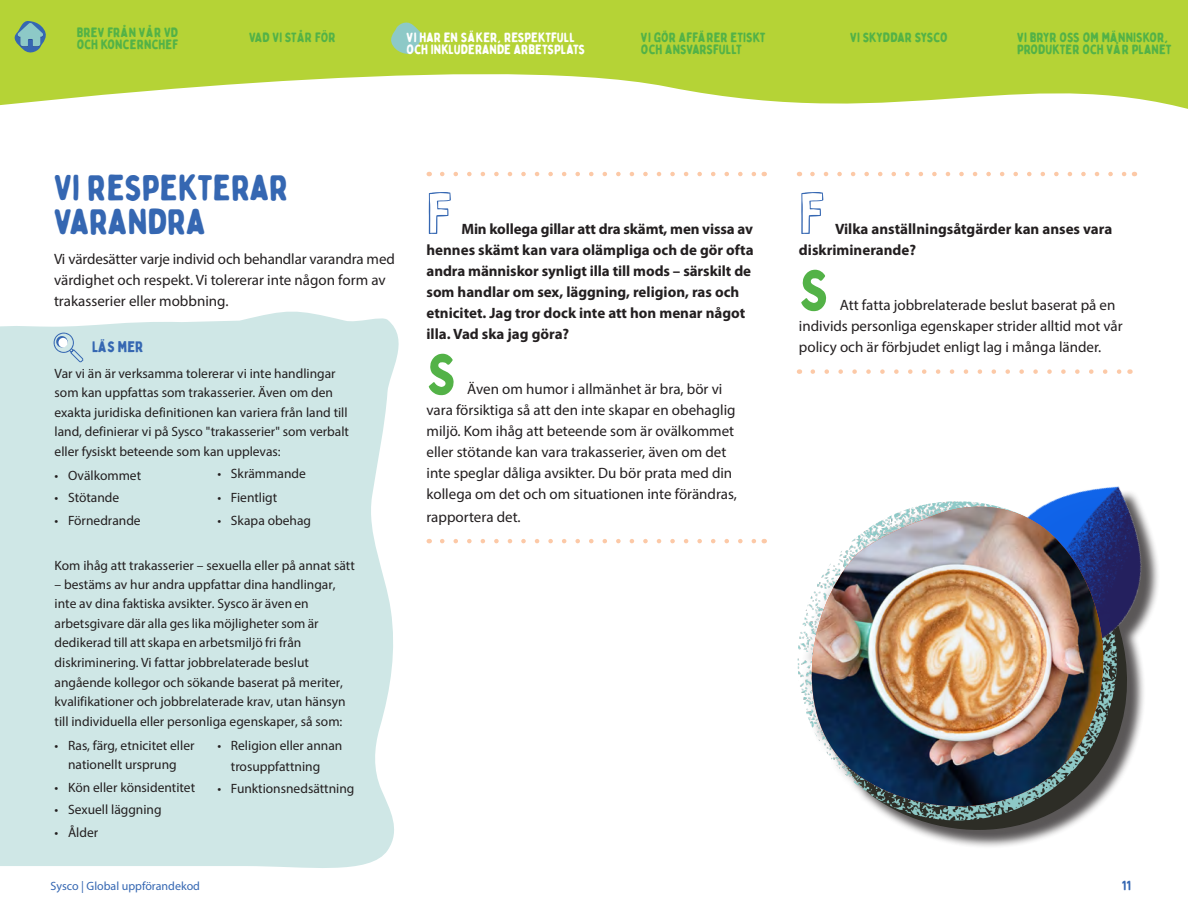
<style>
.page{position:relative;width:1188px;height:918px;background:#fff}
.page>*{position:absolute;margin:0;border:0;box-sizing:border-box;transform-origin:0 0}
.Question{font:57px "Bobby Jones Outline";color:#3567b2}
.Answer{font:57px "Bobby Jones";color:#53b247}
.Headline__H1{font:36px/34.5px "Bobby Jones Soft";letter-spacing:-.015em;color:#3567b2}
.Answer-2{font:15px/21px "Myriad Pro";color:#231f20}
.Question-2{font:700 15px/21px "Myriad Pro";color:#231f20}
.Body__P{font:15px/21px "Myriad Pro";letter-spacing:-.005em;color:#231f20}
.Body__P-2{font:15px "Bobby Jones";color:#3567b2}
.learn_more_P{font:13.5px/19.5px "Myriad Pro";color:#231f20}
.t1{font:13.5px/12px "Bobby Jones Soft";color:#53b247}
.t2{font:13.5px/12px "Bobby Jones Soft";color:#fff}
.t3{font:13.5px "Bobby Jones Soft";letter-spacing:-.03em;color:#53b247}
.t4{font:13.5px "Bobby Jones Soft";color:#3567b2}
.t5{font:12px "Myriad Pro";color:#3567b2}
</style>
<div class="page">
<div style="left:0;top:311px;width:399px;height:557px;background:#cfe7e6"></div>
<svg style="left:53px;top:333px;width:30px;height:29px"></svg>
<svg style="left:56px;top:336px;width:12px;height:11px"></svg>
<div style="left:58px;top:338px;width:10px;height:9px;background:#fff;border-radius:50%"></div>
<svg style="left:442px;top:172px;width:314px;height:4px"></svg>
<svg style="left:812px;top:172px;width:315px;height:4px"></svg>
<svg style="left:442px;top:539px;width:314px;height:4px"></svg>
<svg style="left:813px;top:369px;width:309px;height:5px"></svg>
<svg style="left:0;top:0;width:1188px;height:172px;fill:#b5d336"></svg>
<svg style="left:385px;top:19px;width:40px;height:35px"></svg>
<svg style="left:11px;top:21px;width:40px;height:35px"></svg>
<div style="left:801px;top:489px;width:359px;height:359px;background:#231f20;opacity:.75"></div>
<svg style="left:827px;top:678px;width:302px;height:153px"></svg>
<img style="left:962px;top:486px;width:195px;height:192px">
<svg style="left:801px;top:493px;width:316px;height:336px"></svg>
<img style="left:797px;top:507px;width:308px;height:322px">
<p class="t1" style="left:77px;top:27px;width:103px">BREV FRÅN VÅR VD<br>OCH KONCERNCHEF</p>
<p class="t1" style="left:249px;top:31px;width:88px">VAD VI STÅR FÖR</p>
<p class="t2" style="left:407px;top:32px;width:180px">VI HAR EN SÄKER, RESPEKTFULL<br>OCH INKLUDERANDE ARBETSPLATS</p>
<p class="t1" style="left:641px;top:32px;width:126px">VI GÖR AFFÄRER ETISKT<br>OCH ANSVARSFULLT</p>
<p class="t1" style="left:1017px;top:32px;width:156px">VI BRYR OSS OM MÄNNISKOR,<br>PRODUKTER OCH VÅR PLANET</p>
<p class="t3" style="left:850px;top:29px;width:99px">VI SKYDDAR SYSCO</p>
<p class="Headline__H1" style="left:54px;top:171px;width:236px">VI RESPEKTERAR<br>VARANDRA</p>
<p class="Body__P" style="left:54px;top:249px;width:342px">Vi värdesätter varje individ och behandlar varandra med värdighet och respekt. Vi tolererar inte någon form av trakasserier eller mobbning.</p>
<p class="Body__P-2" style="left:92px;top:337px;width:53px">LÄS MER</p>
<p class="learn_more_P" style="left:55px;top:363px;width:296px">Var vi än är verksamma tolererar vi inte handlingar som kan uppfattas som trakasserier. Även om den exakta juridiska definitionen kan variera från land till land, definierar vi på Sysco "trakasserier" som verbalt eller fysiskt beteende som kan upplevas:</p>
<p class="learn_more_P" style="left:55px;top:465px;width:88px">• Ovälkommet</p>
<p class="learn_more_P" style="left:55px;top:488px;width:66px">• Stötande</p>
<p class="learn_more_P" style="left:55px;top:510px;width:88px">• Förnedrande</p>
<p class="learn_more_P" style="left:217px;top:464px;width:90px">• Skrämmande</p>
<p class="learn_more_P" style="left:217px;top:488px;width:61px">• Fientligt</p>
<p class="learn_more_P" style="left:217px;top:510px;width:95px">• Skapa obehag</p>
<p class="learn_more_P" style="left:55px;top:555px;width:302px">Kom ihåg att trakasserier – sexuella eller på annat sätt</p>
<p class="learn_more_P" style="left:55px;top:575px;width:293px">– bestäms av hur andra uppfattar dina handlingar, inte av dina faktiska avsikter. Sysco är även en arbetsgivare där alla ges lika möjligheter som är dedikerad till att skapa en arbetsmiljö fri från diskriminering. Vi fattar jobbrelaterade beslut angående kollegor och sökande baserat på meriter, kvalifikationer och jobbrelaterade krav, utan hänsyn till individuella eller personliga egenskaper, så som:</p>
<p class="learn_more_P" style="left:55px;top:735px;width:141px;text-align:center">• Ras, färg, etnicitet eller nationellt ursprung</p>
<p class="learn_more_P" style="left:55px;top:777px;width:142px">• Kön eller könsidentitet</p>
<p class="learn_more_P" style="left:55px;top:800px;width:109px">• Sexuell läggning</p>
<p class="learn_more_P" style="left:55px;top:822px;width:45px">• Ålder</p>
<p class="learn_more_P" style="left:231px;top:735px;width:113px;line-height:21px;text-indent:-14px">• Religion eller annan trosuppfattning</p>
<p class="learn_more_P" style="left:217px;top:779px;width:139px">• Funktionsnedsättning</p>
<p class="Question" style="left:426px;top:174px;width:26px">F</p>
<p class="Question-2" style="left:426px;top:219px;width:329px;text-indent:35px">Min kollega gillar att dra skämt, men vissa av hennes skämt kan vara olämpliga och de gör ofta andra människor synligt illa till mods – särskilt de som handlar om sex, läggning, religion, ras och etnicitet. Jag tror dock inte att hon menar något illa. Vad ska jag göra?</p>
<p class="Answer" style="left:426px;top:337px;width:31px">S</p>
<p class="Answer-2" style="left:426px;top:379px;width:312px;text-indent:41px">Även om humor i allmänhet är bra, bör vi vara försiktiga så att den inte skapar en obehaglig miljö. Kom ihåg att beteende som är ovälkommet eller stötande kan vara trakasserier, även om det inte speglar dåliga avsikter. Du bör prata med din kollega om det och om situationen inte förändras,</p>
<p class="Answer-2" style="left:426px;top:506px;width:96px">rapportera det.</p>
<p class="Question" style="left:799px;top:174px;width:26px">F</p>
<p class="Question-2" style="left:799px;top:219px;width:315px;text-indent:36px">Vilka anställningsåtgärder kan anses vara diskriminerande?</p>
<p class="Answer" style="left:799px;top:253px;width:31px">S</p>
<p class="Answer-2" style="left:799px;top:295px;width:325px;text-indent:41px">Att fatta jobbrelaterade beslut baserat på en individs personliga egenskaper strider alltid mot vår policy och är förbjudet enligt lag i många länder.</p>
<p class="t5" style="left:51px;top:879px;width:151px">Sysco | Global uppförandekod</p>
<p class="t4" style="left:1122px;top:877px;width:11px">11</p>
</div>
